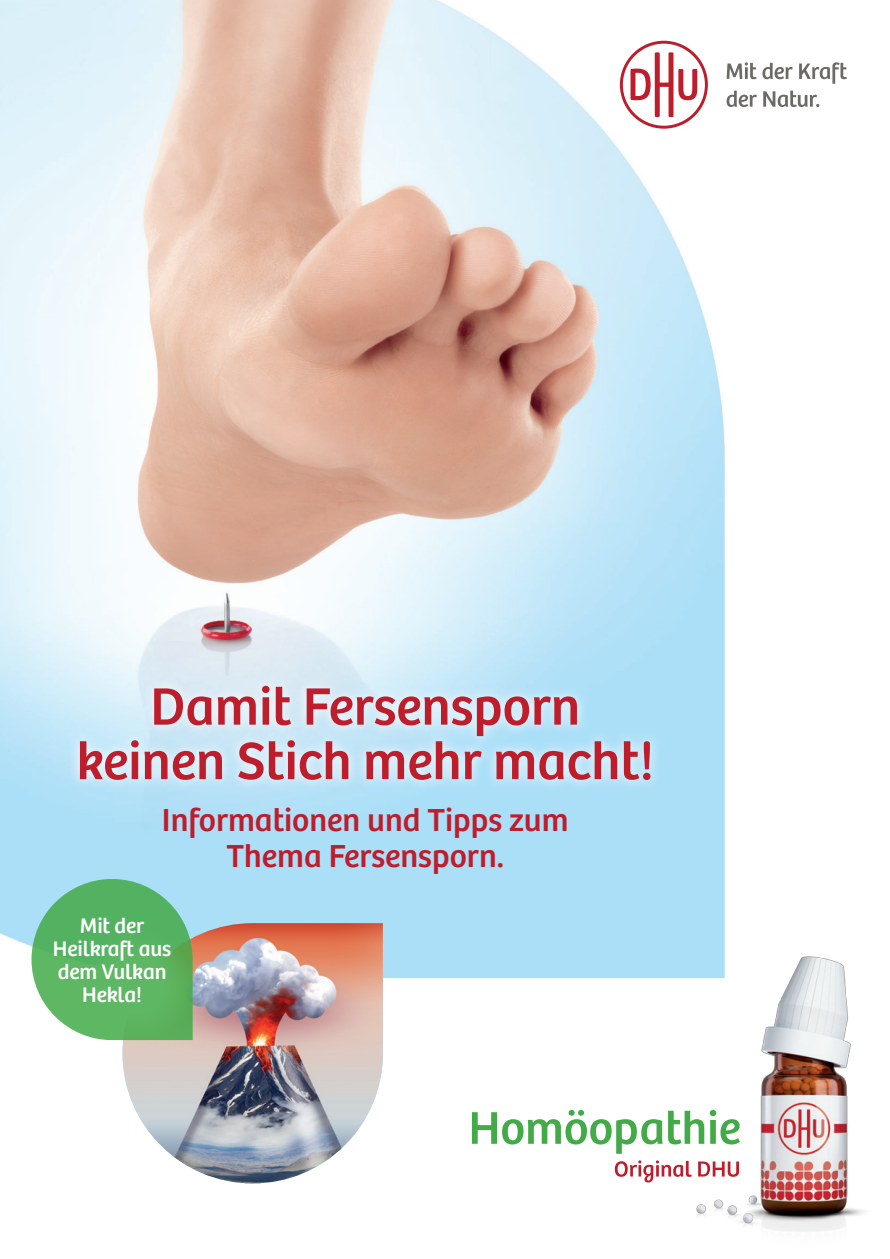
<style>
.page{position:relative;width:890px;height:1259px;background:#fff}
.page>*{position:absolute;margin:0;border:0;box-sizing:border-box;transform-origin:0 0}
.t1{font:54.3px/54.3px "Bree";color:#be1d2c;text-align:center}
.t2{font:33px/36px "Bree";color:#be1d2c;text-align:center}
.t3{font:21.9px/23.1px "Bree";letter-spacing:-.005em;color:#fff;text-align:center}
</style>
<div class="page">
<img style="left:0;top:0;width:820px;height:1184px">
<img style="left:122px;top:923px;width:261px;height:260px">
<div style="left:83px;top:930px;width:110px;height:110px;background:#5aaf5a;border-radius:50%"></div>
<div style="left:31px;top:879px;width:162px;height:161px;background:#5cb462;border-radius:80px"></div>
<svg style="left:68px;top:675px;width:593px;height:116px;background:#cae9f8"></svg>
<img style="left:680px;top:946px;width:184px;height:286px">
<svg style="left:472px;top:1110px;width:190px;height:44px"></svg>
<svg style="left:668px;top:1110px;width:36px;height:34px"></svg>
<div style="left:710px;top:1120px;width:5px;height:24px;background:#42ab48"></div>
<div style="left:709px;top:1110px;width:7px;height:6px;background:#42ab48;border-radius:50%"></div>
<svg style="left:720px;top:1119px;width:20px;height:25px"></svg>
<svg style="left:614px;top:1160px;width:77px;height:22px"></svg>
<svg style="left:698px;top:1161px;width:41px;height:16px"></svg>
<svg style="left:620px;top:41px;width:88px;height:88px"></svg>
<svg style="left:726px;top:91px;width:93px;height:16px"></svg>
<svg style="left:726px;top:62px;width:121px;height:22px"></svg>
<h1 class="t1" style="left:76px;top:680px;width:579px">Damit Fersensporn keinen Stich mehr macht!</h1>
<p class="t2" style="left:162px;top:802px;width:408px">Informationen und Tipps zum<br>Thema Fersensporn.</p>
<p class="t3" style="left:53px;top:914px;width:120px">Mit der<br>Heilkraft aus dem Vulkan<br>Hekla!</p>
</div>
